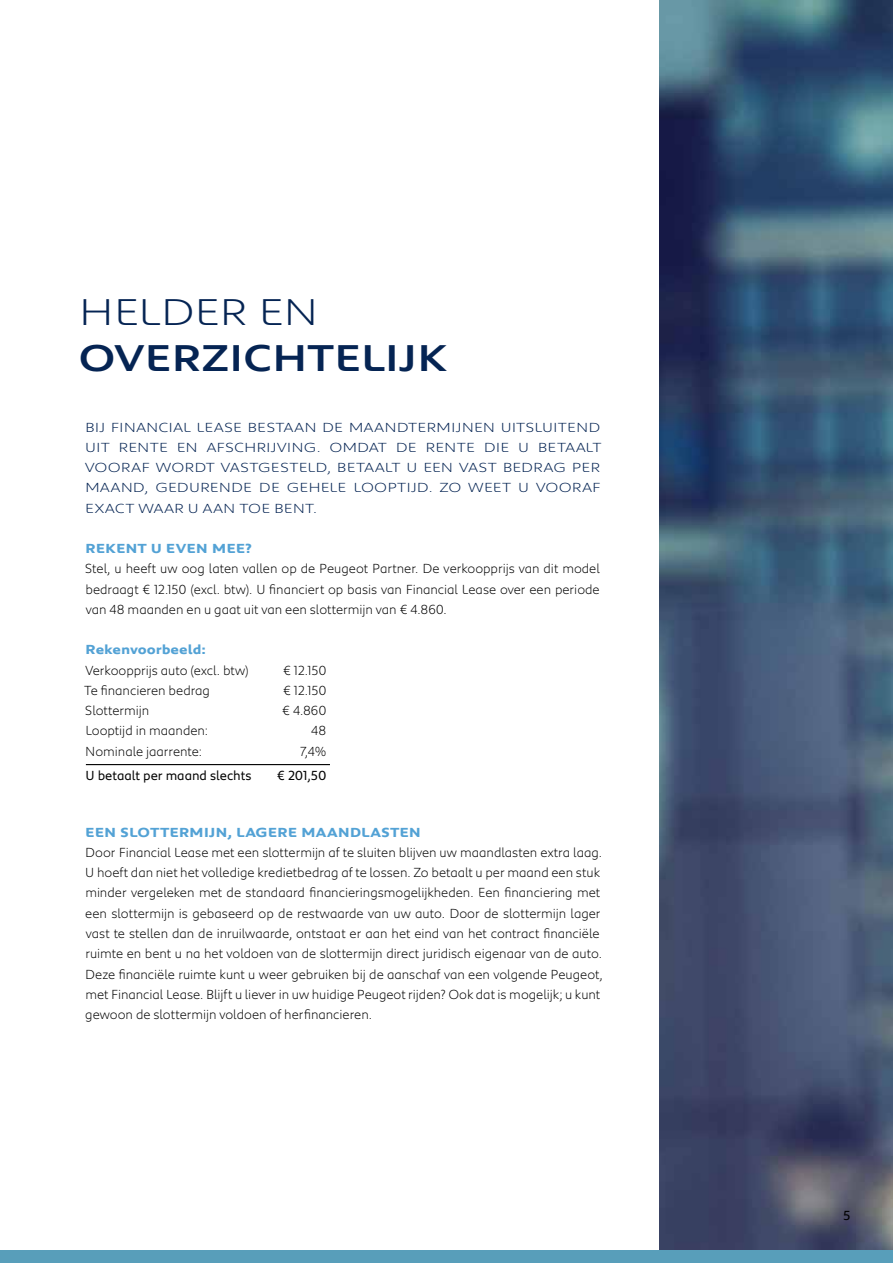
<style>
.page{position:relative;width:893px;height:1263px;background:#fff}
.page>*{position:absolute;margin:0;border:0;box-sizing:border-box;transform-origin:0 0}
.t1{font:500 38.25px "Peugeot Expanded";letter-spacing:-.015em;color:#052453}
.t2{font:300 38.25px "Peugeot Expanded";letter-spacing:-.03em;color:#052453}
.t3{font:300 13.5px/20.2px "Peugeot";color:#000;text-align:justify}
.t4{font:300 13.5px/20.2px "Peugeot Expanded";letter-spacing:.01em;color:#052453;text-align:justify}
.t5{font:700 13.5px "Peugeot Expanded";letter-spacing:-.005em;color:#53a2d5}
.t6{font:13.5px "Peugeot";color:#000}
</style>
<div class="page">
<img style="left:659px;top:0;width:234px;height:1250px">
<div style="left:0;top:1250px;width:893px;height:13px;background:#589eba"></div>
<hr style="left:86px;top:764px;width:244px;height:1px;background:#000">
<h1 class="t2" style="left:79px;top:285px;width:241px">HELDER EN</h1>
<h1 class="t1" style="left:79px;top:332px;width:370px">OVERZICHTELIJK</h1>
<p class="t4" style="left:85px;top:416px;width:518px">BIJ FINANCIAL LEASE BESTAAN DE MAANDTERMIJNEN UITSLUITEND UIT RENTE EN AFSCHRIJVING. OMDAT DE RENTE DIE U BETAALT VOORAF WORDT VASTGESTELD, BETAALT U EEN VAST BEDRAG PER MAAND, GEDURENDE DE GEHELE LOOPTIJD. ZO WEET U VOORAF EXACT WAAR U AAN TOE BENT.</p>
<p class="t5" style="left:85px;top:539px;width:168px">REKENT U EVEN MEE?</p>
<p class="t3" style="left:85px;top:558px;width:516px">Stel, u heeft uw oog laten vallen op de Peugeot Partner. De verkoopprijs van dit model bedraagt € 12.150 (excl. btw). U financiert op basis van Financial Lease over een periode van 48 maanden en u gaat uit van een slottermijn van € 4.860.</p>
<p class="t5" style="left:85px;top:641px;width:122px">Rekenvoorbeeld:</p>
<p class="t3" style="left:85px;top:659px;width:165px">Verkoopprijs auto (excl. btw)</p>
<p class="t3" style="left:283px;top:659px;width:45px">€ 12.150</p>
<p class="t3" style="left:84px;top:679px;width:127px">Te financieren bedrag</p>
<p class="t3" style="left:283px;top:679px;width:45px">€ 12.150</p>
<p class="t3" style="left:85px;top:700px;width:66px">Slottermijn</p>
<p class="t3" style="left:282px;top:700px;width:46px">€ 4.860</p>
<p class="t3" style="left:85px;top:720px;width:124px">Looptijd in maanden:</p>
<p class="t3" style="left:311px;top:720px;width:17px">48</p>
<p class="t3" style="left:85px;top:740px;width:118px">Nominale jaarrente:</p>
<p class="t3" style="left:300px;top:740px;width:28px">7,4%</p>
<p class="t6" style="left:85px;top:766px;width:168px">U betaalt per maand slechts</p>
<p class="t6" style="left:277px;top:766px;width:51px">€ 201,50</p>
<p class="t5" style="left:85px;top:823px;width:337px">EEN SLOTTERMIJN, LAGERE MAANDLASTEN</p>
<p class="t3" style="left:85px;top:841px;width:519px;text-align:left">Door Financial Lease met een slottermijn af te sluiten blijven uw maandlasten extra laag.<br>U hoeft dan niet het volledige kredietbedrag af te lossen. Zo betaalt u per maand een stuk minder vergeleken met de standaard financieringsmogelijkheden. Een financiering met een slottermijn is gebaseerd op de restwaarde van uw auto. Door de slottermijn lager vast te stellen dan de inruilwaarde, ontstaat er aan het eind van het contract financiële ruimte en bent u na het voldoen van de slottermijn direct juridisch eigenaar van de auto.<br>Deze financiële ruimte kunt u weer gebruiken bij de aanschaf van een volgende Peugeot, met Financial Lease. Blijft u liever in uw huidige Peugeot rijden? Ook dat is mogelijk; u kunt gewoon de slottermijn voldoen of herfinancieren.</p>
<p class="t6" style="left:843px;top:1205px;width:9px">5</p>
</div>
